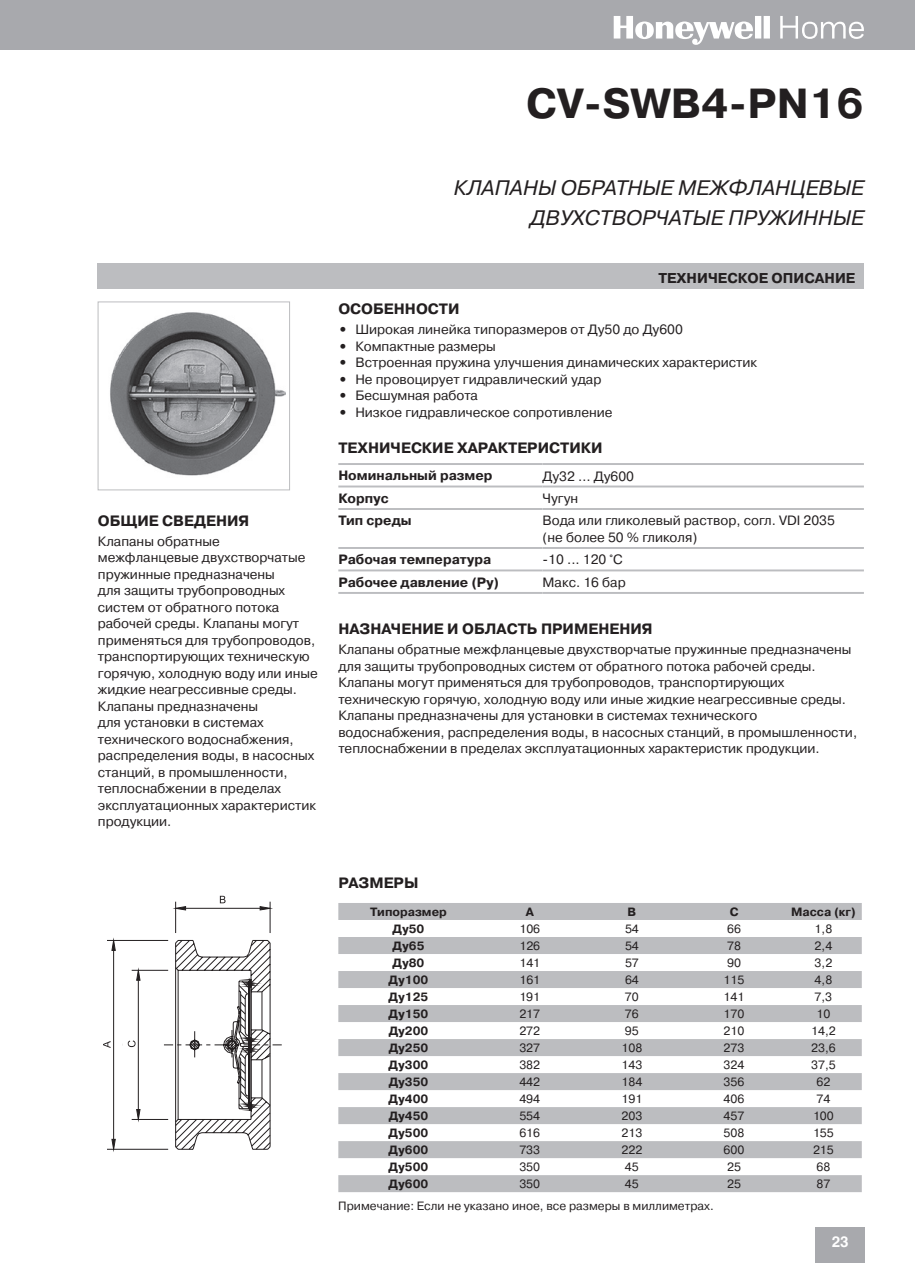
<style>
.page{position:relative;width:915px;height:1263px;background:#fff}
.page>*{position:absolute;margin:0;border:0;box-sizing:border-box;transform-origin:0 0}
.t1{font:700 42px "Pragmatica C";color:#231f20}
.t2{font:italic 21px "Pragmatica C";color:#231f20}
.t3{font:700 15px "Pragmatica C";color:#231f20}
.t4{font:700 15px "Helvetica Cyr";color:#fff}
.t5{font:700 14.25px "Pragmatica C";color:#231f20}
.t6{font:13.5px/16.5px "Pragmatica C";color:#231f20}
.t7{font:700 13.5px "Pragmatica C";color:#231f20}
.t8{font:12px "Pragmatica C";color:#231f20}
.t9{font:700 12px "Pragmatica C";color:#231f20}
.s1{font-weight:700}
</style>
<div class="page">
<div style="left:0;top:0;width:914px;height:49px;background:#a8a9ad"></div>
<div style="left:815px;top:1227px;width:49px;height:36px;background:#a8a9ad"></div>
<svg style="left:613px;top:16px;width:250px;height:29px"></svg>
<div style="left:98px;top:264px;width:765px;height:25px;background:#bcbdc0"></div>
<img style="left:110px;top:312px;width:176px;height:164px">
<div style="left:98px;top:302px;width:192px;height:188px;border:1px solid #bcbdc0"></div>
<hr style="left:338px;top:463px;width:204px;height:2px;background:#bcbdc0">
<hr style="left:542px;top:463px;width:321px;height:2px;background:#bcbdc0">
<hr style="left:338px;top:485px;width:204px;height:2px;background:#bcbdc0">
<hr style="left:542px;top:485px;width:321px;height:2px;background:#bcbdc0">
<hr style="left:338px;top:508px;width:204px;height:2px;background:#bcbdc0">
<hr style="left:542px;top:508px;width:321px;height:2px;background:#bcbdc0">
<hr style="left:338px;top:547px;width:204px;height:2px;background:#bcbdc0">
<hr style="left:542px;top:547px;width:321px;height:2px;background:#bcbdc0">
<hr style="left:338px;top:569px;width:204px;height:2px;background:#bcbdc0">
<hr style="left:542px;top:569px;width:321px;height:2px;background:#bcbdc0">
<hr style="left:338px;top:592px;width:204px;height:2px;background:#bcbdc0">
<hr style="left:542px;top:592px;width:321px;height:2px;background:#bcbdc0">
<svg style="left:338px;top:903px;width:523px;height:289px;fill:#bcbdc0"></svg>
<svg style="left:103px;top:895px;width:179px;height:255px"></svg>
<h1 class="t1" style="left:526px;top:80px;width:339px">CV-SWB4-PN16</h1>
<p class="t3" style="left:98px;top:513px;width:153px">ОБЩИЕ СВЕДЕНИЯ</p>
<p class="t6" style="left:98px;top:533px;width:221px">Клапаны обратные межфланцевые двухстворчатые пружинные предназначены<br>для защиты трубопроводных систем от обратного потока рабочей среды. Клапаны могут применяться для трубопроводов, транспортирующих техническую горячую, холодную воду или иные жидкие неагрессивные среды.<br>Клапаны предназначены<br>для установки в системах технического водоснабжения, распределения воды, в насосных станций, в промышленности, теплоснабжении в пределах эксплуатационных характеристик продукции.</p>
<h2 class="t2" style="left:453px;top:176px;width:29px">Клапаны</h2>
<h2 class="t2" style="left:560px;top:176px;width:45px">обратные</h2>
<h2 class="t2" style="left:678px;top:176px;width:85px">межфлан</h2>
<h2 class="t2" style="left:789px;top:176px;width:32px">цевые</h2>
<h2 class="t2" style="left:530px;top:206px;width:17px">дву</h2>
<h2 class="t2" style="left:572px;top:206px;width:28px">хстворчатые</h2>
<h2 class="t2" style="left:728px;top:206px;width:16px">пру</h2>
<h2 class="t2" style="left:768px;top:206px;width:36px">жинные</h2>
<p class="t5" style="left:658px;top:270px;width:198px">ТЕХНИЧЕСКОЕ ОПИСАНИЕ</p>
<p class="t3" style="left:338px;top:300px;width:123px">ОСОБЕННОСТИ</p>
<p class="t6" style="left:338px;top:321px;width:346px"><span class="s1">•</span> Широкая линейка типоразмеров от Ду50 до Ду600</p>
<p class="t6" style="left:338px;top:338px;width:159px"><span class="s1">•</span> Компактные размеры</p>
<p class="t6" style="left:338px;top:354px;width:420px"><span class="s1">•</span> Встроенная пружина улучшения динамических характеристик</p>
<p class="t6" style="left:338px;top:371px;width:264px"><span class="s1">•</span> Не провоцирует гидравлический удар</p>
<p class="t6" style="left:338px;top:387px;width:141px"><span class="s1">•</span> Бесшумная работа</p>
<p class="t6" style="left:338px;top:404px;width:276px"><span class="s1">•</span> Низкое гидравлическое сопротивление</p>
<p class="t3" style="left:338px;top:439px;width:265px">ТЕХНИЧЕСКИЕ ХАРАКТЕРИСТИКИ</p>
<p class="t7" style="left:338px;top:468px;width:156px">Номинальный размер</p>
<p class="t6" style="left:542px;top:468px;width:93px">Ду32 … Ду600</p>
<p class="t7" style="left:338px;top:491px;width:52px">Корпус</p>
<p class="t6" style="left:542px;top:490px;width:37px">Чугун</p>
<p class="t7" style="left:338px;top:513px;width:75px">Тип среды</p>
<p class="t6" style="left:542px;top:513px;width:293px">Вода или гликолевый раствор, согл. VDI 2035 (не более 50 % гликоля)</p>
<p class="t7" style="left:338px;top:552px;width:154px">Рабочая температура</p>
<p class="t6" style="left:542px;top:552px;width:82px">-10 ... 120 °C</p>
<p class="t7" style="left:338px;top:575px;width:162px">Рабочее давление (Pу)</p>
<p class="t6" style="left:542px;top:574px;width:85px">Макс. 16 бар</p>
<p class="t3" style="left:338px;top:620px;width:316px">НАЗНАЧЕНИЕ И ОБЛАСТЬ ПРИМЕНЕНИЯ</p>
<p class="t6" style="left:338px;top:642px;width:520px">Клапаны обратные межфланцевые двухстворчатые пружинные предназначены для защиты трубопроводных систем от обратного потока рабочей среды.<br>Клапаны могут применяться для трубопроводов, транспортирующих техническую горячую, холодную воду или иные жидкие неагрессивные среды.<br>Клапаны предназначены для установки в системах технического водоснабжения, распределения воды, в насосных станций, в промышленности, теплоснабжении в пределах эксплуатационных характеристик продукции.</p>
<p class="t3" style="left:338px;top:875px;width:82px">РАЗМЕРЫ</p>
<p class="t9" style="left:370px;top:905px;width:78px">Типоразмер</p>
<p class="t9" style="left:525px;top:905px;width:10px">A</p>
<p class="t9" style="left:627px;top:905px;width:10px">B</p>
<p class="t9" style="left:729px;top:905px;width:10px">C</p>
<p class="t9" style="left:790px;top:905px;width:66px">Масса (кг)</p>
<p class="t9" style="left:392px;top:922px;width:33px">Ду50</p>
<p class="t8" style="left:519px;top:922px;width:22px">106</p>
<p class="t8" style="left:624px;top:922px;width:15px">54</p>
<p class="t8" style="left:726px;top:922px;width:15px">66</p>
<p class="t8" style="left:814px;top:922px;width:19px">1,8</p>
<p class="t9" style="left:392px;top:939px;width:33px">Ду65</p>
<p class="t8" style="left:519px;top:939px;width:22px">126</p>
<p class="t8" style="left:624px;top:939px;width:15px">54</p>
<p class="t8" style="left:726px;top:939px;width:15px">78</p>
<p class="t8" style="left:814px;top:939px;width:19px">2,4</p>
<p class="t9" style="left:392px;top:956px;width:33px">Ду80</p>
<p class="t8" style="left:519px;top:956px;width:22px">141</p>
<p class="t8" style="left:624px;top:956px;width:15px">57</p>
<p class="t8" style="left:726px;top:956px;width:15px">90</p>
<p class="t8" style="left:814px;top:956px;width:19px">3,2</p>
<p class="t9" style="left:388px;top:973px;width:41px">Ду100</p>
<p class="t8" style="left:519px;top:973px;width:22px">161</p>
<p class="t8" style="left:624px;top:973px;width:15px">64</p>
<p class="t8" style="left:723px;top:973px;width:22px">115</p>
<p class="t8" style="left:814px;top:973px;width:19px">4,8</p>
<p class="t9" style="left:388px;top:990px;width:41px">Ду125</p>
<p class="t8" style="left:519px;top:990px;width:22px">191</p>
<p class="t8" style="left:624px;top:990px;width:15px">70</p>
<p class="t8" style="left:723px;top:990px;width:22px">141</p>
<p class="t8" style="left:814px;top:990px;width:19px">7,3</p>
<p class="t9" style="left:388px;top:1007px;width:41px">Ду150</p>
<p class="t8" style="left:519px;top:1007px;width:22px">217</p>
<p class="t8" style="left:624px;top:1007px;width:15px">76</p>
<p class="t8" style="left:723px;top:1007px;width:22px">170</p>
<p class="t8" style="left:816px;top:1007px;width:15px">10</p>
<p class="t9" style="left:388px;top:1024px;width:41px">Ду200</p>
<p class="t8" style="left:519px;top:1024px;width:22px">272</p>
<p class="t8" style="left:624px;top:1024px;width:15px">95</p>
<p class="t8" style="left:723px;top:1024px;width:22px">210</p>
<p class="t8" style="left:810px;top:1024px;width:26px">14,2</p>
<p class="t9" style="left:388px;top:1041px;width:41px">Ду250</p>
<p class="t8" style="left:519px;top:1041px;width:22px">327</p>
<p class="t8" style="left:621px;top:1041px;width:22px">108</p>
<p class="t8" style="left:723px;top:1041px;width:22px">273</p>
<p class="t8" style="left:810px;top:1041px;width:26px">23,6</p>
<p class="t9" style="left:388px;top:1058px;width:41px">Ду300</p>
<p class="t8" style="left:519px;top:1058px;width:22px">382</p>
<p class="t8" style="left:621px;top:1058px;width:22px">143</p>
<p class="t8" style="left:723px;top:1058px;width:22px">324</p>
<p class="t8" style="left:810px;top:1058px;width:26px">37,5</p>
<p class="t9" style="left:388px;top:1075px;width:41px">Ду350</p>
<p class="t8" style="left:519px;top:1075px;width:22px">442</p>
<p class="t8" style="left:621px;top:1075px;width:22px">184</p>
<p class="t8" style="left:723px;top:1075px;width:22px">356</p>
<p class="t8" style="left:816px;top:1075px;width:15px">62</p>
<p class="t9" style="left:388px;top:1092px;width:41px">Ду400</p>
<p class="t8" style="left:519px;top:1092px;width:22px">494</p>
<p class="t8" style="left:621px;top:1092px;width:22px">191</p>
<p class="t8" style="left:723px;top:1092px;width:22px">406</p>
<p class="t8" style="left:816px;top:1092px;width:15px">74</p>
<p class="t9" style="left:388px;top:1109px;width:41px">Ду450</p>
<p class="t8" style="left:519px;top:1109px;width:22px">554</p>
<p class="t8" style="left:621px;top:1109px;width:22px">203</p>
<p class="t8" style="left:723px;top:1109px;width:22px">457</p>
<p class="t8" style="left:812px;top:1109px;width:22px">100</p>
<p class="t9" style="left:388px;top:1126px;width:41px">Ду500</p>
<p class="t8" style="left:519px;top:1126px;width:22px">616</p>
<p class="t8" style="left:621px;top:1126px;width:22px">213</p>
<p class="t8" style="left:723px;top:1126px;width:22px">508</p>
<p class="t8" style="left:812px;top:1126px;width:22px">155</p>
<p class="t9" style="left:388px;top:1143px;width:41px">Ду600</p>
<p class="t8" style="left:519px;top:1143px;width:22px">733</p>
<p class="t8" style="left:621px;top:1143px;width:22px">222</p>
<p class="t8" style="left:723px;top:1143px;width:22px">600</p>
<p class="t8" style="left:812px;top:1143px;width:22px">215</p>
<p class="t9" style="left:388px;top:1160px;width:41px">Ду500</p>
<p class="t8" style="left:519px;top:1160px;width:22px">350</p>
<p class="t8" style="left:624px;top:1160px;width:15px">45</p>
<p class="t8" style="left:726px;top:1160px;width:15px">25</p>
<p class="t8" style="left:816px;top:1160px;width:15px">68</p>
<p class="t9" style="left:388px;top:1177px;width:41px">Ду600</p>
<p class="t8" style="left:519px;top:1177px;width:22px">350</p>
<p class="t8" style="left:624px;top:1177px;width:15px">45</p>
<p class="t8" style="left:726px;top:1177px;width:15px">25</p>
<p class="t8" style="left:816px;top:1177px;width:15px">87</p>
<p class="t8" style="left:338px;top:1199px;width:377px">Примечание: Если не указано иное, все размеры в миллиметрах.</p>
<p class="t4" style="left:831px;top:1233px;width:18px">23</p>
</div>
